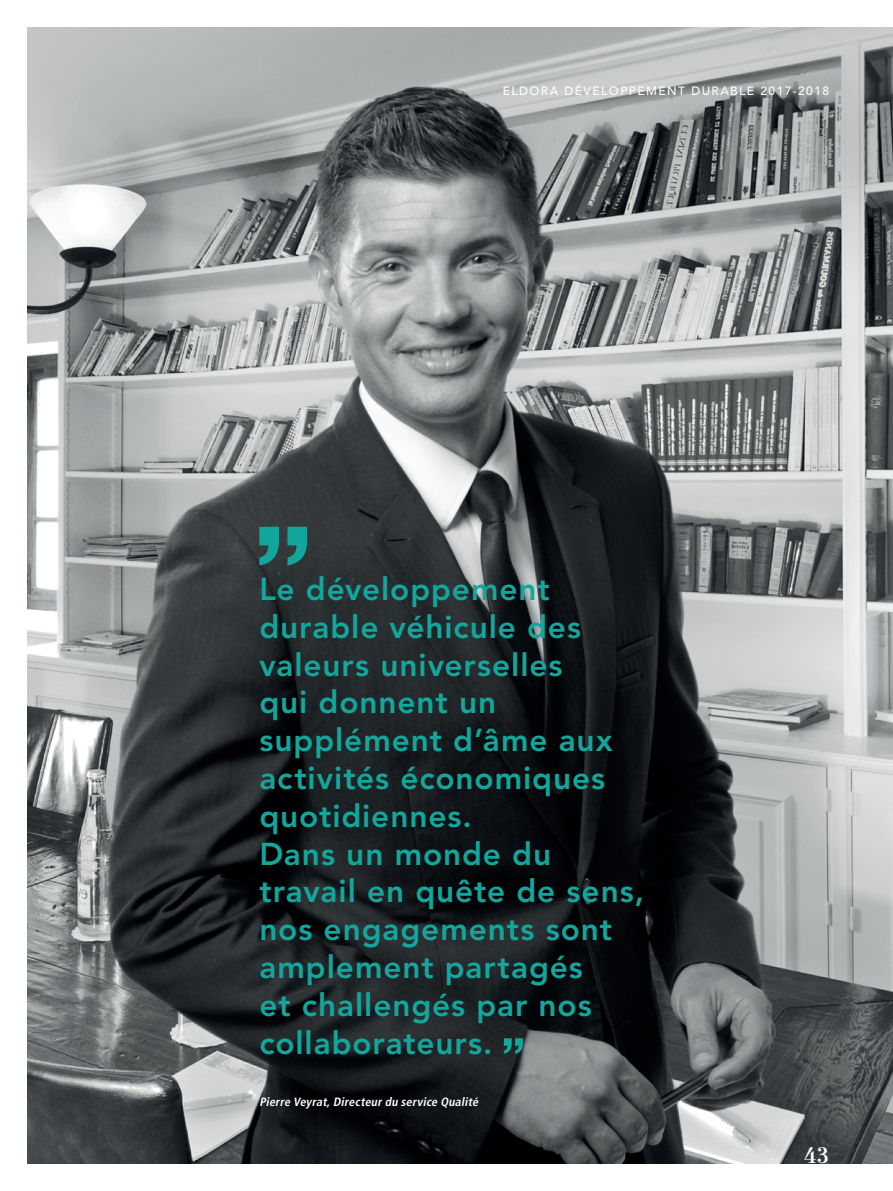
<style>
.page{position:relative;width:893px;height:1191px;background:#fff}
.page>*{position:absolute;margin:0;border:0;box-sizing:border-box;transform-origin:0 0}
.t1{font:800 31.5px/37.8px "Avenir";letter-spacing:.03em;color:#12a79d}
.t2{font:700 21px "Santis";color:#fff}
.t3{font:italic 700 condensed 12px "Frutiger";color:#fff}
.t4{font:500 12px "Avenir";letter-spacing:.12em;color:#fff}
</style>
<div class="page">
<img style="left:28px;top:28px;width:865px;height:1135px">
<svg style="left:504px;top:1038px;width:19px;height:15px"></svg>
<svg style="left:259px;top:527px;width:48px;height:38px;background:#1e7c77"></svg>
<p class="t4" style="left:503px;top:84px;width:328px">ELDORA DÉVELOPPEMENT DURABLE 2017-2018</p>
<p class="t1" style="left:259px;top:570px;width:386px">Le développement durable véhicule des valeurs universelles<br>qui donnent un supplément d’âme aux activités économiques quotidiennes.<br>Dans un monde du travail en quête de sens, nos engagements sont amplement partagés<br>et challengés par nos collaborateurs.</p>
<p class="t3" style="left:259px;top:1094px;width:223px">Pierre Veyrat,Directeurdu service Qualité</p>
<p class="t2" style="left:804px;top:1143px;width:27px">43</p>
</div>
